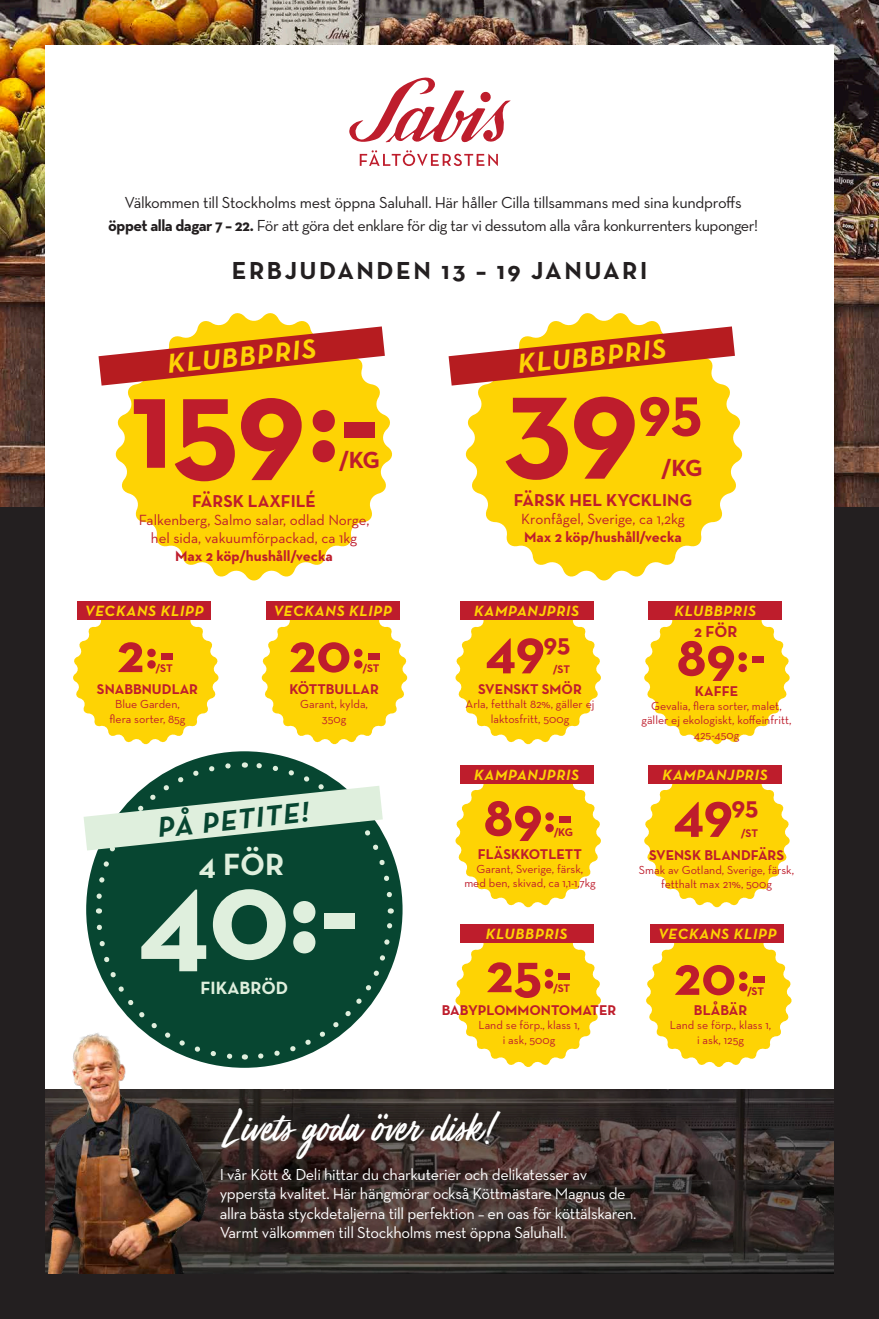
<style>
.page{position:relative;width:879px;height:1319px;background:#fff}
.page>*{position:absolute;margin:0;border:0;box-sizing:border-box;transform-origin:0 0}
.t1{font:700 131.25px "Neutra Text";color:#be1d2c}
.t2{font:700 131.25px "Neutra Text";color:#dfefdd}
.t3{font:700 56.25px "Neutra Text";letter-spacing:-.01em;color:#be1d2c}
.t4{font:700 50px "Neutra Text";color:#be1d2c}
.t5{font:42.5px "Mega Fresh";color:#fff}
.t6{font:700 31.25px "Neutra Text";color:#dfefdd}
.t7{font:italic 700 28.75px "Neutra Text";color:#074631}
.t8{font:italic 700 27.62px "Neutra Text";color:#fed304}
.t9{font:700 25px "Neutra Text";letter-spacing:.1em;color:#231f20}
.t10{font:700 23.75px "Neutra Text";color:#be1d2c}
.t11{font:700 18px "Neutra Text";color:#dfefdd}
.t12{font:700 17.5px "Neutra Text";color:#be1d2c}
.t13{font:16.25px/19.5px "Neutra Text";letter-spacing:-.02em;color:#fff}
.t14{font:16.25px/22.5px "Neutra Text";letter-spacing:-.025em;color:#231f20;text-align:center}
.t15{font:700 16.25px "Neutra Text";color:#be1d2c}
.t16{font:italic 700 15.12px "Neutra Text";letter-spacing:.05em;color:#fed304}
.t17{font:15px/18px "Neutra Text";color:#be1d2c;text-align:center}
.t18{font:700 15px "Neutra Text";color:#be1d2c}
.t19{font:700 14.38px "Neutra Text";color:#be1d2c}
.t20{font:11.88px/14.2px "Neutra Text";color:#be1d2c;text-align:center}
.t21{font:700 11.25px "Neutra Text";letter-spacing:-.02em;color:#be1d2c}
.s1{font-weight:700}
.s2{font-size:56.25px}
.s3{font-size:50px}
</style>
<div class="page">
<img style="left:0;top:0;width:879px;height:507px">
<div style="left:0;top:507px;width:879px;height:811px;background:#231f20"></div>
<svg style="left:212px;top:1088px;width:622px;height:185px"></svg>
<div style="left:45px;top:45px;width:789px;height:1043px;background:#fff"></div>
<svg style="left:349px;top:78px;width:161px;height:88px"></svg>
<img style="left:45px;top:1036px;width:167px;height:237px">
<svg style="left:84px;top:759px;width:311px;height:303px"></svg>
<svg style="left:115px;top:313px;width:277px;height:268px;fill:#fed304"></svg>
<svg style="left:455px;top:602px;width:146px;height:143px"></svg>
<svg style="left:644px;top:620px;width:146px;height:125px"></svg>
<svg style="left:465px;top:313px;width:278px;height:268px;fill:#fed304"></svg>
<svg style="left:73px;top:620px;width:146px;height:125px"></svg>
<svg style="left:261px;top:602px;width:147px;height:143px"></svg>
<svg style="left:455px;top:765px;width:146px;height:142px"></svg>
<svg style="left:455px;top:925px;width:146px;height:142px"></svg>
<svg style="left:644px;top:783px;width:146px;height:124px"></svg>
<svg style="left:646px;top:942px;width:146px;height:125px"></svg>
<svg style="left:98px;top:326px;width:287px;height:59px"></svg>
<svg style="left:448px;top:326px;width:287px;height:59px"></svg>
<div style="left:460px;top:601px;width:133px;height:19px;background:#be1d2c"></div>
<div style="left:648px;top:601px;width:134px;height:19px;background:#be1d2c"></div>
<div style="left:77px;top:601px;width:134px;height:19px;background:#be1d2c"></div>
<div style="left:266px;top:601px;width:133px;height:19px;background:#be1d2c"></div>
<div style="left:460px;top:765px;width:133px;height:18px;background:#be1d2c"></div>
<div style="left:648px;top:765px;width:134px;height:18px;background:#be1d2c"></div>
<div style="left:460px;top:924px;width:133px;height:18px;background:#be1d2c"></div>
<div style="left:650px;top:924px;width:134px;height:18px;background:#be1d2c"></div>
<h3 class="t14" style="left:108px;top:191px;width:651px">Välkommen till Stockholms mest öppna Saluhall. Här håller Cilla tillsammans med sina kundproffs <span class="s1">öppet alla dagar 7 – 22.</span> För att göra det enklare för dig tar vi dessutom alla våra konkurrenters kuponger!</h3>
<h3 class="t9" style="left:232px;top:255px;width:417px">ERBJUDANDEN 13 – 19 JANUARI</h3>
<h3 class="t8" style="left:166px;top:347px;width:150px;rotate:-6deg">KLUBBPRIS</h3>
<h1 class="t1" style="left:130px;top:341px;width:250px">159:-</h1>
<h3 class="t10" style="left:340px;top:445px;width:42px">/KG</h3>
<h3 class="t12" style="left:192px;top:490px;width:125px">FÄRSK LAXFILÉ</h3>
<p class="t17" style="left:139px;top:511px;width:232px">Falkenberg, Salmo salar, odlad Norge, hel sida, vakuumförpackad, ca 1kg</p>
<p class="t18" style="left:175px;top:547px;width:159px">Max 2 köp/hushåll/vecka</p>
<h3 class="t8" style="left:516px;top:347px;width:150px;rotate:-6deg">KLUBBPRIS</h3>
<h1 class="t1" style="left:503px;top:339px;width:200px">39<sup>95</sup></h1>
<h3 class="t10" style="left:662px;top:453px;width:43px">/KG</h3>
<h3 class="t12" style="left:514px;top:488px;width:180px">FÄRSK HEL KYCKLING</h3>
<p class="t17" style="left:521px;top:509px;width:165px">Kronfågel, Sverige, ca 1,2kg</p>
<p class="t18" style="left:524px;top:527px;width:159px">Max 2 köp/hushåll/vecka</p>
<p class="t16" style="left:85px;top:601px;width:120px">VECKANS KLIPP</p>
<p class="t16" style="left:273px;top:601px;width:120px">VECKANS KLIPP</p>
<p class="t16" style="left:474px;top:601px;width:107px">KAMPANJPRIS</p>
<p class="t16" style="left:674px;top:601px;width:83px">KLUBBPRIS</p>
<h3 class="t4" style="left:117px;top:620px;width:59px"><span class="s2">2</span>:-</h3>
<p class="t21" style="left:156px;top:661px;width:18px">/ST</p>
<p class="t19" style="left:97px;top:680px;width:103px">SNABBNUDLAR</p>
<p class="t20" style="left:110px;top:696px;width:77px">Blue Garden, flera sorter, 85g</p>
<h2 class="t3" style="left:289px;top:617px;width:94px">20<span class="s3">:-</span></h2>
<p class="t21" style="left:363px;top:661px;width:18px">/ST</p>
<p class="t19" style="left:289px;top:680px;width:91px">KÖTTBULLAR</p>
<p class="t20" style="left:300px;top:696px;width:69px">Garant, kylda,<br>350g</p>
<h2 class="t3" style="left:485px;top:613px;width:87px">49<sup>95</sup></h2>
<p class="t21" style="left:553px;top:662px;width:18px">/ST</p>
<p class="t19" style="left:478px;top:680px;width:105px">SVENSKT SMÖR</p>
<p class="t20" style="left:465px;top:696px;width:130px">Arla, fetthalt 82%, gäller ej laktosfritt, 500g</p>
<h3 class="t15" style="left:694px;top:621px;width:45px">2 FÖR</h3>
<h2 class="t3" style="left:676px;top:621px;width:91px">89<span class="s3">:-</span></h2>
<p class="t19" style="left:695px;top:681px;width:45px">KAFFE</p>
<p class="t20" style="left:641px;top:698px;width:152px">Gevalia, flera sorter, malet, gäller ej ekologiskt, koffeinfritt,<br>425-450g</p>
<p class="t16" style="left:474px;top:765px;width:107px">KAMPANJPRIS</p>
<p class="t16" style="left:662px;top:765px;width:107px">KAMPANJPRIS</p>
<h3 class="t7" style="left:156px;top:809px;width:153px;rotate:-6deg">PÅ PETITE!</h3>
<h3 class="t6" style="left:199px;top:844px;width:87px">4 FÖR</h3>
<h1 class="t2" style="left:138px;top:829px;width:223px">40:-</h1>
<h3 class="t11" style="left:200px;top:976px;width:89px">FIKABRÖD</h3>
<h2 class="t3" style="left:483px;top:781px;width:91px">89<span class="s3">:-</span></h2>
<p class="t21" style="left:554px;top:824px;width:21px">/KG</p>
<h2 class="t3" style="left:673px;top:777px;width:87px">49<sup>95</sup></h2>
<p class="t21" style="left:741px;top:825px;width:18px">/ST</p>
<p class="t19" style="left:478px;top:844px;width:106px">FLÄSKKOTLETT</p>
<p class="t20" style="left:464px;top:861px;width:133px">Garant, Sverige, färsk,<br>med ben, skivad, ca 1,1-1,7kg</p>
<p class="t19" style="left:649px;top:845px;width:137px">SVENSK BLANDFÄRS</p>
<p class="t20" style="left:639px;top:862px;width:157px">Smak av Gotland, Sverige, färsk, fetthalt max 21%, 500g</p>
<p class="t16" style="left:486px;top:924px;width:83px">KLUBBPRIS</p>
<p class="t16" style="left:658px;top:924px;width:120px">VECKANS KLIPP</p>
<h2 class="t3" style="left:486px;top:937px;width:87px">25<span class="s3">:-</span></h2>
<p class="t21" style="left:553px;top:981px;width:18px">/ST</p>
<h2 class="t3" style="left:674px;top:940px;width:94px">20<span class="s3">:-</span></h2>
<p class="t21" style="left:747px;top:983px;width:18px">/ST</p>
<p class="t19" style="left:442px;top:1001px;width:176px">BABYPLOMMONTOMATER</p>
<p class="t20" style="left:478px;top:1017px;width:103px">Land se förp., klass 1, i ask, 500g</p>
<p class="t19" style="left:694px;top:1001px;width:55px">BLÅBÄR</p>
<p class="t20" style="left:670px;top:1017px;width:103px">Land se förp., klass 1, i ask, 125g</p>
<h3 class="t5" style="left:220px;top:1100px;width:279px">Livets goda över disk!</h3>
<p class="t13" style="left:220px;top:1163px;width:418px">I vår Kött &amp; Deli hittar du charkuterier och delikatesser av yppersta kvalitet. Här hängmörar också Köttmästare Magnus de allra bästa styckdetaljerna till perfektion – en oas för köttälskaren.<br>Varmt välkommen till Stockholms mest öppna Saluhall.</p>
</div>
